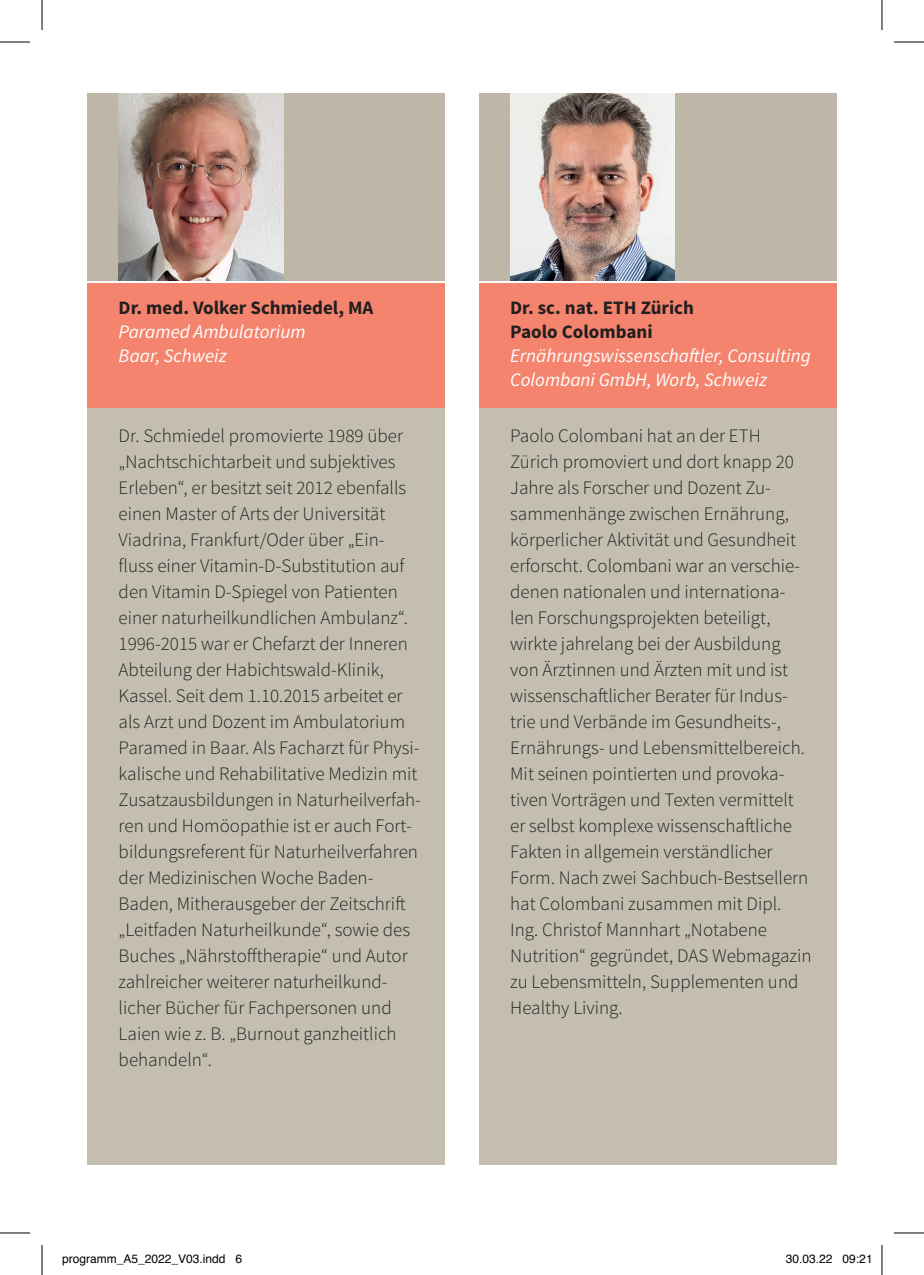
<style>
.page{position:relative;width:924px;height:1275px;background:#fff}
.page>*{position:absolute;margin:0;border:0;box-sizing:border-box;transform-origin:0 0}
.t1{font:300 19px/26px "Source Sans Pro";color:#231f20}
.t2{font:italic 19px/24px "Source Sans Pro";color:#fff}
.t3{font:700 19px/24px "Source Sans Pro";color:#231f20}
.t4{font:12px "Helvetica";color:#000}
</style>
<div class="page">
<div style="left:87px;top:396px;width:358px;height:769px;background:#c4beb0"></div>
<div style="left:87px;top:283px;width:358px;height:125px;background:#f4846d"></div>
<div style="left:87px;top:93px;width:358px;height:187px;background:#beb7a8"></div>
<img style="left:119px;top:93px;width:164px;height:187px">
<div style="left:479px;top:396px;width:357px;height:769px;background:#c4beb0"></div>
<div style="left:479px;top:283px;width:357px;height:125px;background:#f4846d"></div>
<div style="left:479px;top:93px;width:357px;height:187px;background:#beb7a8"></div>
<img style="left:510px;top:93px;width:164px;height:187px">
<hr style="left:0;top:42px;width:30px;height:1px;background:#000">
<hr style="left:893px;top:42px;width:30px;height:1px;background:#000">
<hr style="left:0;top:1232px;width:30px;height:1px;background:#000">
<hr style="left:893px;top:1232px;width:30px;height:1px;background:#000">
<hr style="left:42px;top:0;width:1px;height:30px;background:#000">
<hr style="left:42px;top:1245px;width:1px;height:30px;background:#000">
<hr style="left:881px;top:0;width:1px;height:30px;background:#000">
<hr style="left:881px;top:1245px;width:1px;height:30px;background:#000">
<p class="t3" style="left:119px;top:297px;width:256px">Dr. med. Volker Schmiedel, MA</p>
<p class="t2" style="left:119px;top:320px;width:188px">Paramed Ambulatorium<br>Baar, Schweiz</p>
<p class="t1" style="left:119px;top:423px;width:303px">Dr. Schmiedel promovierte 1989 über „Nachtschichtarbeit und subjektives Erleben“, er besitzt seit 2012 ebenfalls einen Master of Arts der Universität Viadrina, Frankfurt/Oder über „Ein&shy;fluss einer Vitamin-D-Substitution auf den Vitamin D-Spiegel von Patienten einer naturheilkundlichen Ambulanz“.<br>1996-2015 war er Chefarzt der Inneren Abteilung der Habichtswald-Klinik, Kassel. Seit dem 1.10.2015 arbeitet er als Arzt und Dozent im Ambulatorium Paramed in Baar. Als Facharzt für Physi&shy;kalische und Rehabilitative Medizin mit Zusatzausbildungen in Naturheilverfah&shy;ren und Homöopathie ist er auch Fort&shy;bildungsreferent für Naturheilverfahren der Medizinischen Woche Baden-Baden, Mitherausgeber der Zeitschrift „Leitfaden Naturheilkunde“, sowie des Buches „Nährstofftherapie“ und Autor zahlreicher weiterer naturheilkund&shy;licher Bücher für Fachpersonen und Laien wie z. B. „Burnout ganzheitlich behandeln“.</p>
<p class="t3" style="left:510px;top:297px;width:185px">Dr. sc. nat. ETH Zürich<br>Paolo Colombani</p>
<p class="t2" style="left:510px;top:344px;width:302px">Ernährungswissenschaftler, Consulting<br>Colombani GmbH, Worb, Schweiz</p>
<p class="t1" style="left:510px;top:423px;width:303px">Paolo Colombani hat an der ETH Zürich promoviert und dort knapp 20<br>Jahre als Forscher und Dozent Zu&shy;sammenhänge zwischen Ernährung, körperlicher Aktivität und Gesundheit erforscht. Colombani war an verschie&shy;denen nationalen und internationa&shy;len Forschungsprojekten beteiligt, wirkte jahrelang bei der Ausbildung von Ärztinnen und Ärzten mit und ist wissenschaftlicher Berater für Indus&shy;trie und Verbände im Gesundheits-, Ernährungs- und Lebensmittelbereich.<br>Mit seinen pointierten und provoka&shy;tiven Vorträgen und Texten vermittelt er selbst komplexe wissenschaftliche Fakten in allgemein verständlicher Form. Nach zwei Sachbuch-Bestsellern hat Colombani zusammen mit Dipl.<br>Ing. Christof Mannhart „Notabene Nutrition“ gegründet, DAS Webmagazin zu Lebensmitteln, Supplementen und Healthy Living.</p>
<p class="t4" style="left:62px;top:1249px;width:182px">programm_A5_2022_V03.indd 6</p>
<p class="t4" style="left:785px;top:1249px;width:88px">30.03.22 09:21</p>
</div>
